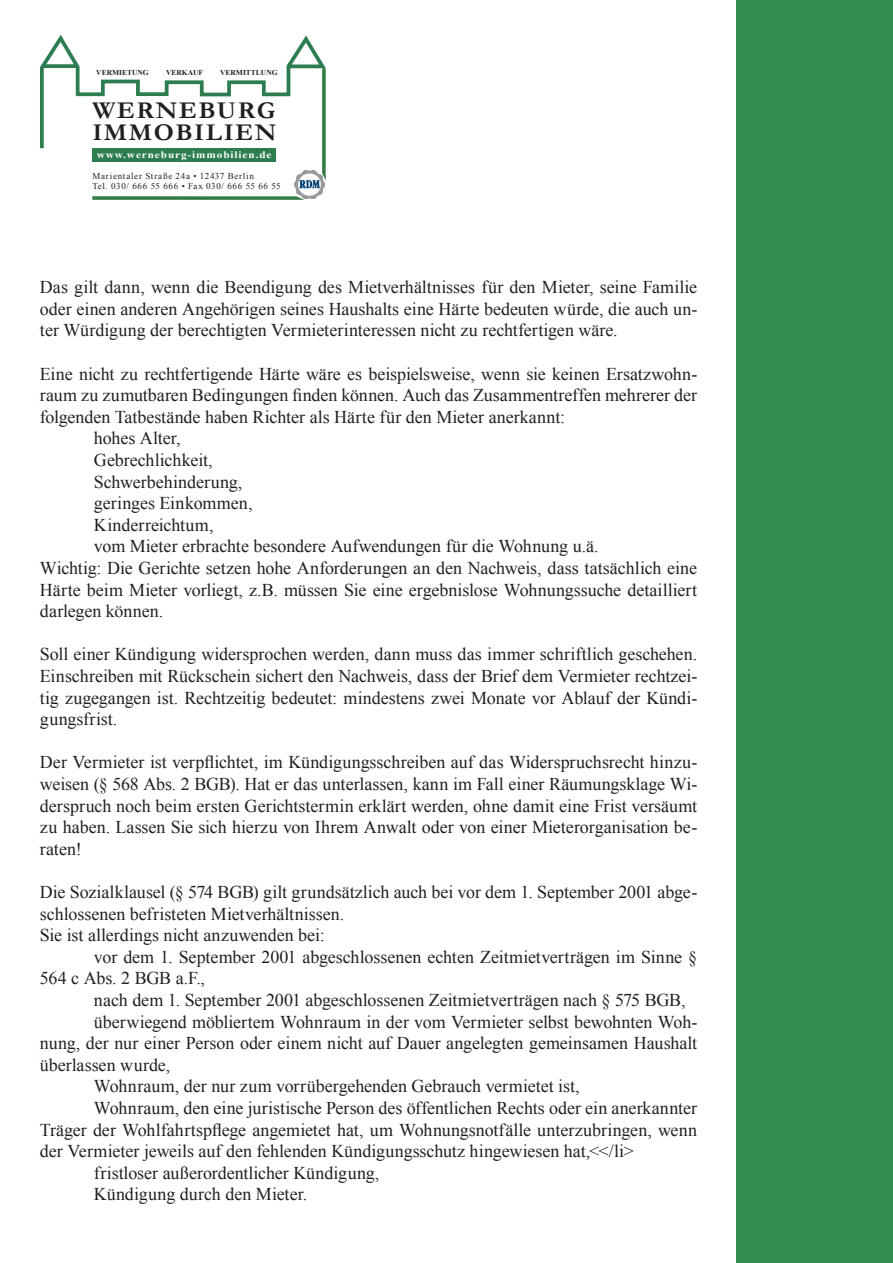
<style>
.page{position:relative;width:893px;height:1263px;background:#fff}
.page>*{position:absolute;margin:0;border:0;box-sizing:border-box;transform-origin:0 0}
.t1{font:700 24.3px/21.8px "Garamond";letter-spacing:.06em;color:#231f20;scale:1.05 1}
.t2{font:18px/21.6px "Times New Roman";letter-spacing:-.005em;color:#231f20;text-align:justify}
.t3{font:700 9.9px "Times New Roman";letter-spacing:.08em;color:#fff;scale:1.14 1}
.t4{font:9px/9.8px "Times New Roman";letter-spacing:.08em;color:#231f20}
.t5{font:700 7.5px "Times New Roman";color:#231f20}
</style>
<div class="page">
<div style="left:737px;top:0;width:156px;height:1263px;background:#358c50"></div>
<svg style="left:40px;top:35px;width:286px;height:146px"></svg>
<div style="left:92px;top:148px;width:184px;height:13px;background:#2c7d4f"></div>
<img style="left:294px;top:170px;width:30px;height:28px">
<svg style="left:92px;top:196px;width:212px;height:4px"></svg>
<p class="t5" style="left:96px;top:67px;width:54px">VERMIETUNG</p>
<p class="t5" style="left:166px;top:67px;width:39px">VERKAUF</p>
<p class="t5" style="left:220px;top:67px;width:59px">VERMITTLUNG</p>
<h1 class="t1" style="left:92px;top:100px;width:177px">WERNEBURG<br>IMMOBILIEN</h1>
<p class="t3" style="left:97px;top:148px;width:155px">WWW.WERNEBURG-IMMOBILIEN.DE</p>
<p class="t4" style="left:92px;top:171px;width:190px">Marientaler Straße 24a • 12437 Berlin<br>Tel. 030/ 666 55 666 • Fax 030/ 666 55 66 55</p>
<p class="t2" style="left:40px;top:276px;width:659px">Das gilt dann, wenn die Beendigung des Mietverhältnisses für den Mieter, seine Familie oder einen anderen Angehörigen seines Haushalts eine Härte bedeuten würde, die auch un&shy;ter Würdigung der berechtigten Vermieterinteressen nicht zu rechtfertigen wäre.</p>
<p class="t2" style="left:40px;top:362px;width:659px">Eine nicht zu rechtfertigende Härte wäre es beispielsweise, wenn sie keinen Ersatzwohn-</p>
<p class="t2" style="left:40px;top:384px;width:659px">raum zu zumutbaren Bedingungen finden können. Auch das Zusammentreffen mehrerer der</p>
<p class="t2" style="left:40px;top:406px;width:527px">folgenden Tatbestände haben Richter als Härte für den Mieter anerkannt:</p>
<p class="t2" style="left:94px;top:427px;width:88px">hohes Alter,</p>
<p class="t2" style="left:94px;top:449px;width:120px">Gebrechlichkeit,</p>
<p class="t2" style="left:94px;top:470px;width:150px">Schwerbehinderung,</p>
<p class="t2" style="left:94px;top:492px;width:160px">geringes Einkommen,</p>
<p class="t2" style="left:94px;top:514px;width:121px">Kinderreichtum,</p>
<p class="t2" style="left:94px;top:535px;width:506px">vom Mieter erbrachte besondere Aufwendungen für die Wohnung u.ä.</p>
<p class="t2" style="left:40px;top:557px;width:659px">Wichtig: Die Gerichte setzen hohe Anforderungen an den Nachweis, dass tatsächlich eine</p>
<p class="t2" style="left:40px;top:578px;width:659px">Härte beim Mieter vorliegt, z.B. müssen Sie eine ergebnislose Wohnungssuche detailliert</p>
<p class="t2" style="left:40px;top:600px;width:125px">darlegen können.</p>
<p class="t2" style="left:40px;top:643px;width:659px">Soll einer Kündigung widersprochen werden, dann muss das immer schriftlich geschehen.<br>Einschreiben mit Rückschein sichert den Nachweis, dass der Brief dem Vermieter rechtzei&shy;tig zugegangen ist. Rechtzeitig bedeutet: mindestens zwei Monate vor Ablauf der Kündi&shy;gungsfrist.</p>
<p class="t2" style="left:40px;top:751px;width:659px">Der Vermieter ist verpflichtet, im Kündigungsschreiben auf das Widerspruchsrecht hinzu&shy;weisen (§ 568 Abs. 2 BGB). Hat er das unterlassen, kann im Fall einer Räumungsklage Wi&shy;derspruch noch beim ersten Gerichtstermin erklärt werden, ohne damit eine Frist versäumt zu haben. Lassen Sie sich hierzu von Ihrem Anwalt oder von einer Mieterorganisation be&shy;raten!</p>
<p class="t2" style="left:40px;top:881px;width:659px;text-align:left">Die Sozialklausel (§ 574 BGB) gilt grundsätzlich auch bei vor dem 1. September 2001 abge&shy;schlossenen befristeten Mietverhältnissen.<br>Sie ist allerdings nicht anzuwenden bei:</p>
<p class="t2" style="left:40px;top:946px;width:659px;text-indent:54px">vor dem 1. September 2001 abgeschlossenen echten Zeitmietverträgen im Sinne §<br>564 c Abs. 2 BGB a.F.,</p>
<p class="t2" style="left:94px;top:989px;width:593px">nach dem 1. September 2001 abgeschlossenen Zeitmietverträgen nach § 575 BGB,</p>
<p class="t2" style="left:94px;top:1010px;width:605px">überwiegend möbliertem Wohnraum in der vom Vermieter selbst bewohnten Woh-</p>
<p class="t2" style="left:40px;top:1032px;width:659px">nung, der nur einer Person oder einem nicht auf Dauer angelegten gemeinsamen Haushalt</p>
<p class="t2" style="left:40px;top:1054px;width:132px">überlassen wurde,</p>
<p class="t2" style="left:94px;top:1075px;width:487px">Wohnraum, der nur zum vorrübergehenden Gebrauch vermietet ist,</p>
<p class="t2" style="left:94px;top:1097px;width:605px">Wohnraum, den eine juristische Person des öffentlichen Rechts oder ein anerkannter</p>
<p class="t2" style="left:40px;top:1118px;width:659px">Träger der Wohlfahrtspflege angemietet hat, um Wohnungsnotfälle unterzubringen, wenn</p>
<p class="t2" style="left:40px;top:1140px;width:595px">der Vermieter jeweils auf den fehlenden Kündigungsschutz hingewiesen hat,&lt;&lt;/li&gt;</p>
<p class="t2" style="left:94px;top:1162px;width:287px">fristloser außerordentlicher Kündigung,</p>
<p class="t2" style="left:94px;top:1183px;width:215px">Kündigung durch den Mieter.</p>
</div>
